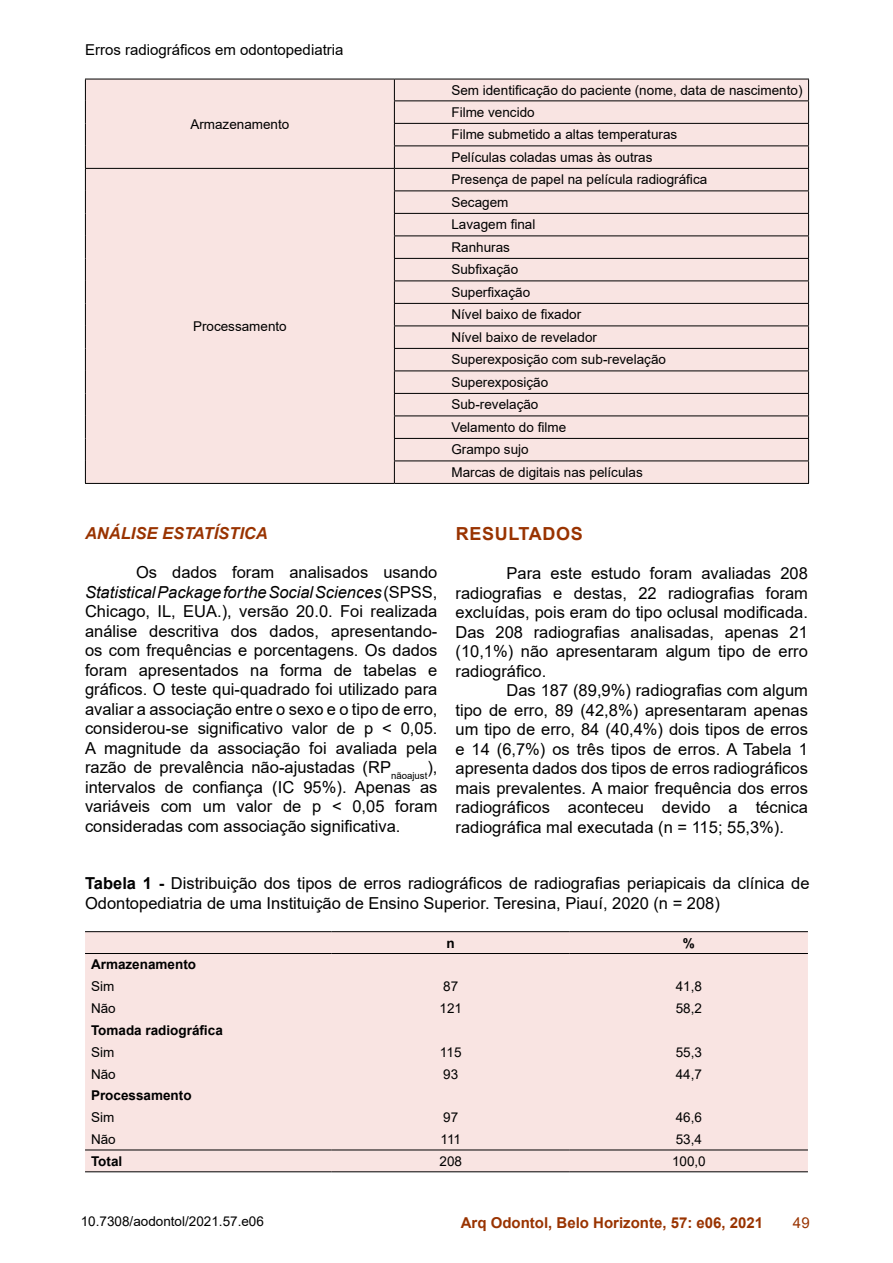
<style>
.page{position:relative;width:893px;height:1263px;background:#fff}
.page>*{position:absolute;margin:0;border:0;box-sizing:border-box;transform-origin:0 0}
.t1{font:700 18px "Arial";letter-spacing:.035em;color:#930}
.t2{font:16.5px/19.5px "Arial";color:#000;text-align:justify}
.t3{font:italic 700 16.5px "Arial";color:#930}
.t4{font:700 15px "Arial";color:#930}
.t5{font:15px "Arial";color:#000}
.t6{font:15px "Arial";color:#930}
.t7{font:13.5px/22.5px "Arial";color:#000}
.t8{font:700 13.5px "Arial";color:#000}
.s1{font-style:italic}
.s2{font-weight:700}
</style>
<div class="page">
<div style="left:86px;top:80px;width:722px;height:403px;background:#f9e4e2"></div>
<hr style="left:85px;top:79px;width:309px;height:1px;background:#000">
<hr style="left:394px;top:79px;width:415px;height:1px;background:#000">
<hr style="left:394px;top:100px;width:415px;height:1px;background:#000">
<hr style="left:394px;top:123px;width:415px;height:1px;background:#000">
<hr style="left:394px;top:145px;width:415px;height:1px;background:#000">
<hr style="left:85px;top:168px;width:309px;height:1px;background:#000">
<hr style="left:394px;top:168px;width:415px;height:1px;background:#000">
<hr style="left:394px;top:190px;width:415px;height:1px;background:#000">
<hr style="left:394px;top:213px;width:415px;height:1px;background:#000">
<hr style="left:394px;top:235px;width:415px;height:1px;background:#000">
<hr style="left:394px;top:258px;width:415px;height:1px;background:#000">
<hr style="left:394px;top:280px;width:415px;height:1px;background:#000">
<hr style="left:394px;top:303px;width:415px;height:1px;background:#000">
<hr style="left:394px;top:325px;width:415px;height:1px;background:#000">
<hr style="left:394px;top:348px;width:415px;height:1px;background:#000">
<hr style="left:394px;top:370px;width:415px;height:1px;background:#000">
<hr style="left:394px;top:393px;width:415px;height:1px;background:#000">
<hr style="left:394px;top:415px;width:415px;height:1px;background:#000">
<hr style="left:394px;top:438px;width:415px;height:1px;background:#000">
<hr style="left:394px;top:460px;width:415px;height:1px;background:#000">
<hr style="left:85px;top:483px;width:309px;height:1px;background:#000">
<hr style="left:394px;top:483px;width:415px;height:1px;background:#000">
<svg style="left:85px;top:79px;width:1px;height:404px"></svg>
<svg style="left:394px;top:79px;width:1px;height:404px"></svg>
<svg style="left:808px;top:79px;width:1px;height:404px"></svg>
<div style="left:85px;top:932px;width:723px;height:239px;background:#f9e4e2"></div>
<hr style="left:85px;top:931px;width:247px;height:1px;background:#000">
<hr style="left:332px;top:931px;width:238px;height:1px;background:#000">
<hr style="left:570px;top:931px;width:238px;height:1px;background:#000">
<hr style="left:85px;top:953px;width:247px;height:1px;background:#000">
<hr style="left:332px;top:953px;width:238px;height:1px;background:#000">
<hr style="left:570px;top:953px;width:238px;height:1px;background:#000">
<hr style="left:85px;top:1149px;width:247px;height:1px;background:#000">
<hr style="left:332px;top:1149px;width:238px;height:1px;background:#000">
<hr style="left:570px;top:1149px;width:238px;height:1px;background:#000">
<hr style="left:85px;top:1171px;width:247px;height:1px;background:#000">
<hr style="left:332px;top:1171px;width:238px;height:1px;background:#000">
<hr style="left:570px;top:1171px;width:238px;height:1px;background:#000">
<p class="t5" style="left:85px;top:39px;width:260px">Erros radiográficos em odontopediatria</p>
<p class="t7" style="left:190px;top:113px;width:101px">Armazenamento</p>
<p class="t7" style="left:193px;top:315px;width:95px">Processamento</p>
<p class="t7" style="left:451px;top:79px;width:353px">Sem identificação do paciente (nome, data de nascimento)<br>Filme vencido<br>Filme submetido a altas temperaturas<br>Películas coladas umas às outras</p>
<p class="t7" style="left:451px;top:168px;width:257px">Presença de papel na película radiográfica<br>Secagem<br>Lavagem final<br>Ranhuras<br>Subfixação<br>Superfixação<br>Nível baixo de fixador<br>Nível baixo de revelador<br>Superexposição com sub-revelação<br>Superexposição<br>Sub-revelação<br>Velamento do filme<br>Grampo sujo<br>Marcas de digitais nas películas</p>
<p class="t3" style="left:85px;top:522px;width:184px">ANÁLISE ESTATÍSTICA</p>
<p class="t2" style="left:85px;top:563px;width:354px;text-indent:51px">Os dados foram analisados usando <span class="s1">Statistical Package for the Social Sciences</span> (SPSS, Chicago, IL, EUA.), versão 20.0. Foi realizada análise descritiva dos dados, apresentando&shy;os com frequências e porcentagens. Os dados foram apresentados na forma de tabelas e gráficos. O teste qui-quadrado foi utilizado para avaliar a associação entre o sexo e o tipo de erro, considerou-se significativo valor de p &lt; 0,05.<br>A magnitude da associação foi avaliada pela razão de prevalência não-ajustadas (RP<sub>nãoajust</sub>), intervalos de confiança (IC 95%). Apenas as variáveis com um valor de p &lt; 0,05 foram consideradas com associação significativa.</p>
<p class="t1" style="left:456px;top:521px;width:129px">RESULTADOS</p>
<p class="t2" style="left:455px;top:564px;width:354px;text-indent:51px">Para este estudo foram avaliadas 208 radiografias e destas, 22 radiografias foram excluídas, pois eram do tipo oclusal modificada.<br>Das 208 radiografias analisadas, apenas 21 (10,1%) não apresentaram algum tipo de erro radiográfico.</p>
<p class="t2" style="left:455px;top:681px;width:354px;text-indent:51px">Das 187 (89,9%) radiografias com algum tipo de erro, 89 (42,8%) apresentaram apenas um tipo de erro, 84 (40,4%) dois tipos de erros e 14 (6,7%) os três tipos de erros. A Tabela 1 apresenta dados dos tipos de erros radiográficos mais prevalentes. A maior frequência dos erros radiográficos aconteceu devido a técnica radiográfica mal executada (n = 115; 55,3%).</p>
<p class="t2" style="left:85px;top:873px;width:726px"><span class="s2">Tabela 1 -</span> Distribuição dos tipos de erros radiográficos de radiografias periapicais da clínica de<br>Odontopediatria de uma Instituição de Ensino Superior. Teresina, Piauí, 2020 (n = 208)</p>
<p class="t8" style="left:447px;top:933px;width:10px">n</p>
<p class="t8" style="left:683px;top:933px;width:14px">%</p>
<p class="t8" style="left:91px;top:955px;width:107px">Armazenamento</p>
<p class="t7" style="left:91px;top:975px;width:25px">Sim</p>
<p class="t7" style="left:443px;top:975px;width:17px">87</p>
<p class="t7" style="left:676px;top:975px;width:28px">41,8</p>
<p class="t7" style="left:91px;top:997px;width:26px">Não</p>
<p class="t7" style="left:439px;top:997px;width:24px">121</p>
<p class="t7" style="left:676px;top:997px;width:28px">58,2</p>
<p class="t8" style="left:91px;top:1020px;width:133px">Tomada radiográfica</p>
<p class="t7" style="left:91px;top:1040px;width:25px">Sim</p>
<p class="t7" style="left:440px;top:1040px;width:23px">115</p>
<p class="t7" style="left:676px;top:1040px;width:28px">55,3</p>
<p class="t7" style="left:91px;top:1062px;width:26px">Não</p>
<p class="t7" style="left:443px;top:1062px;width:17px">93</p>
<p class="t7" style="left:676px;top:1062px;width:28px">44,7</p>
<p class="t8" style="left:91px;top:1086px;width:102px">Processamento</p>
<p class="t7" style="left:91px;top:1106px;width:25px">Sim</p>
<p class="t7" style="left:443px;top:1106px;width:17px">97</p>
<p class="t7" style="left:676px;top:1106px;width:28px">46,6</p>
<p class="t7" style="left:91px;top:1128px;width:26px">Não</p>
<p class="t7" style="left:440px;top:1128px;width:22px">111</p>
<p class="t7" style="left:676px;top:1128px;width:28px">53,4</p>
<p class="t8" style="left:91px;top:1151px;width:33px">Total</p>
<p class="t7" style="left:439px;top:1150px;width:24px">208</p>
<p class="t7" style="left:672px;top:1150px;width:35px">100,0</p>
<p class="t7" style="left:81px;top:1210px;width:185px">10.7308/aodontol/2021.57.e06</p>
<p class="t4" style="left:461px;top:1212px;width:304px">Arq Odontol, Belo Horizonte, 57: e06, 2021</p>
<p class="t6" style="left:793px;top:1212px;width:18px">49</p>
</div>
